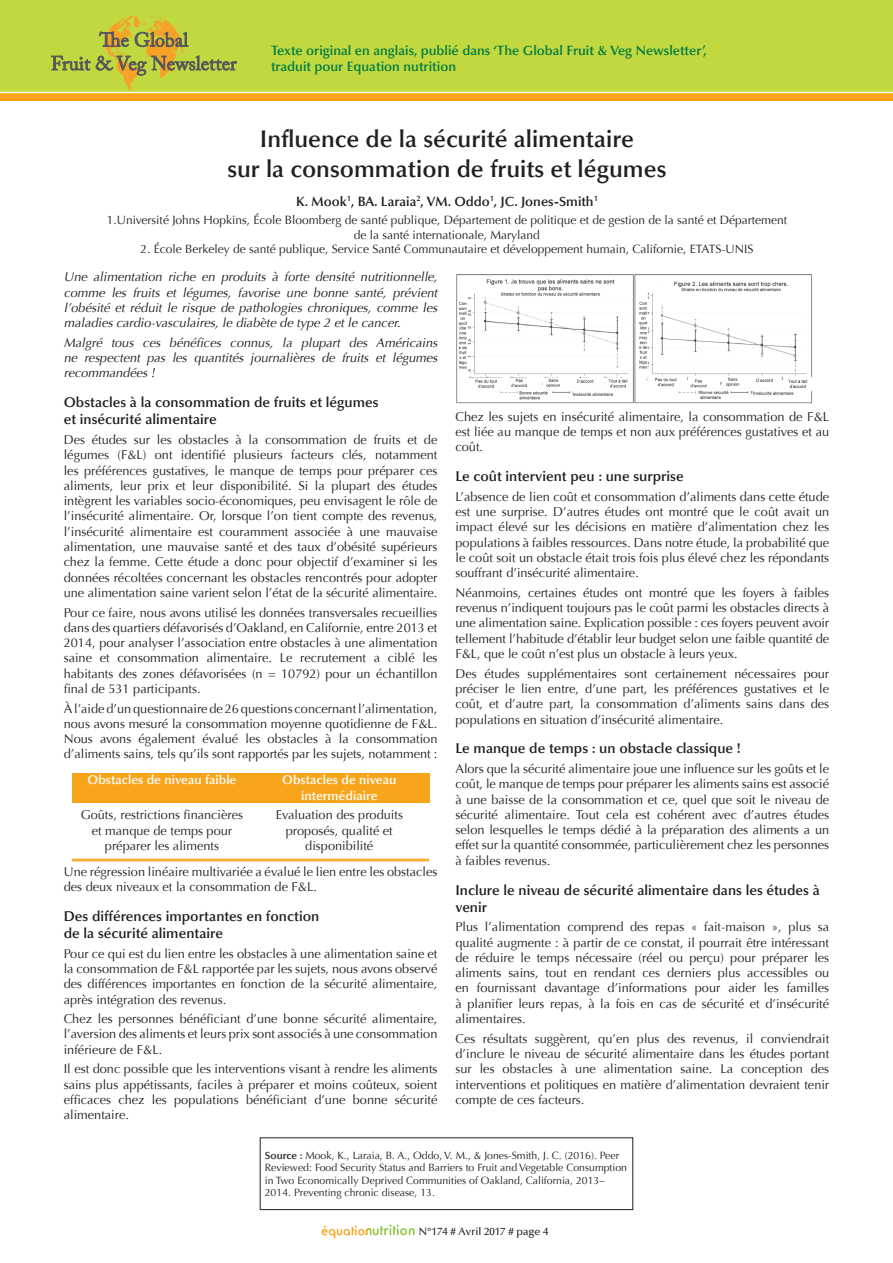
<style>
.page{position:relative;width:893px;height:1263px;background:#fff}
.page>*{position:absolute;margin:0;border:0;box-sizing:border-box;transform-origin:0 0}
.t1{font:600 24px/30px "Optima LT Std";color:#231f20;text-align:center}
.t2{font:600 14.25px/17.1px "Optima LT Std";color:#231f20}
.t3{font:600 13.5px/16.2px "Optima LT Std";color:#007d43}
.t4{font:600 13.5px "Optima LT Std";color:#231f20}
.t5{font:12.75px/15.3px "Optima LT Std";color:#231f20;text-align:justify}
.t6{font:italic 12.75px/15.3px "Optima LT Std";color:#231f20;text-align:justify}
.t7{font:600 12.75px/15.3px "Optima LT Std";color:#fff;text-align:center}
.t8{font:12px/14.4px "Optima LT Std";color:#231f20;text-align:center}
.t9{font:500 10.8px "Optima";color:#231f20}
.t10{font:10.5px/12.6px "Optima LT Std";color:#231f20}
.s1{font-weight:600}
</style>
<div class="page">
<div style="left:0;top:0;width:893px;height:101px;background:#f9a51b"></div>
<div style="left:0;top:0;width:893px;height:92px;background:#c2d83f"></div>
<hr style="left:0;top:92px;width:893px;height:1px;background:#fff">
<svg style="left:322px;top:1225px;width:92px;height:13px"></svg>
<svg style="left:51px;top:16px;width:186px;height:74px"></svg>
<div style="left:72px;top:773px;width:357px;height:30px;background:#f9a51b"></div>
<hr style="left:72px;top:858px;width:357px;height:3px;background:#f9a51b">
<img style="left:456px;top:274px;width:356px;height:130px">
<div style="left:260px;top:1137px;width:373px;height:73px;border:1px solid #231f20"></div>
<p class="t3" style="left:271px;top:42px;width:437px">Texte original en anglais, publié dans ‘The Global Fruit &amp; Veg Newsletter’, traduit pour Equation nutrition</p>
<h1 class="t1" style="left:227px;top:124px;width:441px">Influence de la sécurité alimentaire<br>sur la consommation de fruits et légumes</h1>
<p class="t4" style="left:296px;top:193px;width:303px">K. Mook<sup>1</sup>, BA. Laraia<sup>2</sup>, VM. Oddo<sup>1</sup>, JC. Jones-Smith<sup>1</sup></p>
<p class="t8" style="left:107px;top:213px;width:682px">1.Université Johns Hopkins, École Bloomberg de santé publique, Département de politique et de gestion de la santé et Département de la santé internationale, Maryland</p>
<p class="t8" style="left:140px;top:242px;width:614px">2. École Berkeley de santé publique, Service Santé Communautaire et développement humain, Californie, ETATS-UNIS</p>
<p class="t6" style="left:64px;top:270px;width:378px">Une alimentation riche en produits à forte densité nutritionnelle, comme les fruits et légumes, favorise une bonne santé, prévient l’obésité et réduit le risque de pathologies chroniques, comme les maladies cardio-vasculaires, le diabète de type 2 et le cancer.</p>
<p class="t6" style="left:64px;top:335px;width:378px">Malgré tous ces bénéfices connus, la plupart des Américains ne respectent pas les quantités journalières de fruits et légumes recommandées !</p>
<p class="t2" style="left:64px;top:394px;width:316px">Obstacles à la consommation de fruits et légumes et insécurité alimentaire</p>
<p class="t5" style="left:64px;top:432px;width:375px">Des études sur les obstacles à la consommation de fruits et de légumes (F&amp;L) ont identifié plusieurs facteurs clés, notamment les préférences gustatives, le manque de temps pour préparer ces aliments, leur prix et leur disponibilité. Si la plupart des études intègrent les variables socio-économiques, peu envisagent le rôle de l’insécurité alimentaire. Or, lorsque l’on tient compte des revenus, l’insécurité alimentaire est couramment associée à une mauvaise alimentation, une mauvaise santé et des taux d’obésité supérieurs chez la femme. Cette étude a donc pour objectif d’examiner si les données récoltées concernant les obstacles rencontrés pour adopter une alimentation saine varient selon l’état de la sécurité alimentaire.</p>
<p class="t5" style="left:64px;top:605px;width:375px">Pour ce faire, nous avons utilisé les données transversales recueillies dans des quartiers défavorisés d’Oakland, en Californie, entre 2013 et 2014, pour analyser l’association entre obstacles à une alimentation saine et consommation alimentaire. Le recrutement a ciblé les habitants des zones défavorisées (n = 10792) pour un échantillon final de 531 participants.</p>
<p class="t5" style="left:64px;top:701px;width:375px">À l’aide d’un questionnaire de 26 questions concernant l’alimentation, nous avons mesuré la consommation moyenne quotidienne de F&amp;L.<br>Nous avons également évalué les obstacles à la consommation d’aliments sains, tels qu’ils sont rapportés par les sujets, notamment :</p>
<p class="t7" style="left:88px;top:772px;width:150px">Obstacles de niveau faible</p>
<p class="t5" style="left:81px;top:807px;width:164px;text-align:center">Goûts, restrictions financières et manque de temps pour préparer les aliments</p>
<p class="t7" style="left:282px;top:772px;width:116px">Obstacles de niveau intermédiaire</p>
<p class="t5" style="left:276px;top:807px;width:129px;text-align:center">Evaluation des produits proposés, qualité et disponibilité</p>
<p class="t5" style="left:64px;top:864px;width:375px">Une régression linéaire multivariée a évalué le lien entre les obstacles des deux niveaux et la consommation de F&amp;L.</p>
<p class="t2" style="left:64px;top:908px;width:257px">Des différences importantes en fonction de la sécurité alimentaire</p>
<p class="t5" style="left:64px;top:946px;width:375px">Pour ce qui est du lien entre les obstacles à une alimentation saine et la consommation de F&amp;L rapportée par les sujets, nous avons observé des différences importantes en fonction de la sécurité alimentaire, après intégration des revenus.</p>
<p class="t5" style="left:64px;top:1011px;width:375px">Chez les personnes bénéficiant d’une bonne sécurité alimentaire, l’aversion des aliments et leurs prix sont associés à une consommation inférieure de F&amp;L.</p>
<p class="t5" style="left:64px;top:1061px;width:375px">Il est donc possible que les interventions visant à rendre les aliments sains plus appétissants, faciles à préparer et moins coûteux, soient efficaces chez les populations bénéficiant d’une bonne sécurité alimentaire.</p>
<p class="t5" style="left:455px;top:409px;width:375px">Chez les sujets en insécurité alimentaire, la consommation de F&amp;L est liée au manque de temps et non aux préférences gustatives et au coût.</p>
<p class="t2" style="left:455px;top:468px;width:230px">Le coût intervient peu : une surprise</p>
<p class="t5" style="left:455px;top:489px;width:375px">L’absence de lien coût et consommation d’aliments dans cette étude est une surprise. D’autres études ont montré que le coût avait un impact élevé sur les décisions en matière d’alimentation chez les populations à faibles ressources. Dans notre étude, la probabilité que le coût soit un obstacle était trois fois plus élevé chez les répondants souffrant d’insécurité alimentaire.</p>
<p class="t5" style="left:455px;top:585px;width:375px">Néanmoins, certaines études ont montré que les foyers à faibles revenus n’indiquent toujours pas le coût parmi les obstacles directs à une alimentation saine. Explication possible : ces foyers peuvent avoir tellement l’habitude d’établir leur budget selon une faible quantité de F&amp;L, que le coût n’est plus un obstacle à leurs yeux.</p>
<p class="t5" style="left:455px;top:666px;width:375px">Des études supplémentaires sont certainement nécessaires pour préciser le lien entre, d’une part, les préférences gustatives et le coût, et d’autre part, la consommation d’aliments sains dans des populations en situation d’insécurité alimentaire.</p>
<p class="t2" style="left:455px;top:740px;width:287px">Le manque de temps : un obstacle classique !</p>
<p class="t5" style="left:455px;top:761px;width:375px">Alors que la sécurité alimentaire joue une influence sur les goûts et le coût, le manque de temps pour préparer les aliments sains est associé à une baisse de la consommation et ce, quel que soit le niveau de sécurité alimentaire. Tout cela est cohérent avec d’autres études selon lesquelles le temps dédié à la préparation des aliments a un effet sur la quantité consommée, particulièrement chez les personnes à faibles revenus.</p>
<p class="t2" style="left:455px;top:881px;width:366px">Inclure le niveau de sécurité alimentaire dans les études à venir</p>
<p class="t5" style="left:455px;top:919px;width:375px">Plus l’alimentation comprend des repas « fait-maison », plus sa qualité augmente : à partir de ce constat, il pourrait être intéressant de réduire le temps nécessaire (réel ou perçu) pour préparer les aliments sains, tout en rendant ces derniers plus accessibles ou en fournissant davantage d’informations pour aider les familles à planifier leurs repas, à la fois en cas de sécurité et d’insécurité alimentaires.</p>
<p class="t5" style="left:455px;top:1031px;width:375px">Ces résultats suggèrent, qu’en plus des revenus, il conviendrait d’inclure le niveau de sécurité alimentaire dans les études portant sur les obstacles à une alimentation saine. La conception des interventions et politiques en matière d’alimentation devraient tenir compte de ces facteurs.</p>
<p class="t10" style="left:265px;top:1149px;width:364px"><span class="s1">Source :</span> Mook, K., Laraia, B. A., Oddo, V. M., &amp; Jones-Smith, J. C. (2016). Peer Reviewed: Food Security Status and Barriers to Fruit and Vegetable Consumption in Two Economically Deprived Communities of Oakland, California, 2013– 2014. Preventing chronic disease, 13.</p>
<p class="t9" style="left:419px;top:1225px;width:131px">N°174 # Avril 2017 # page 4</p>
</div>
